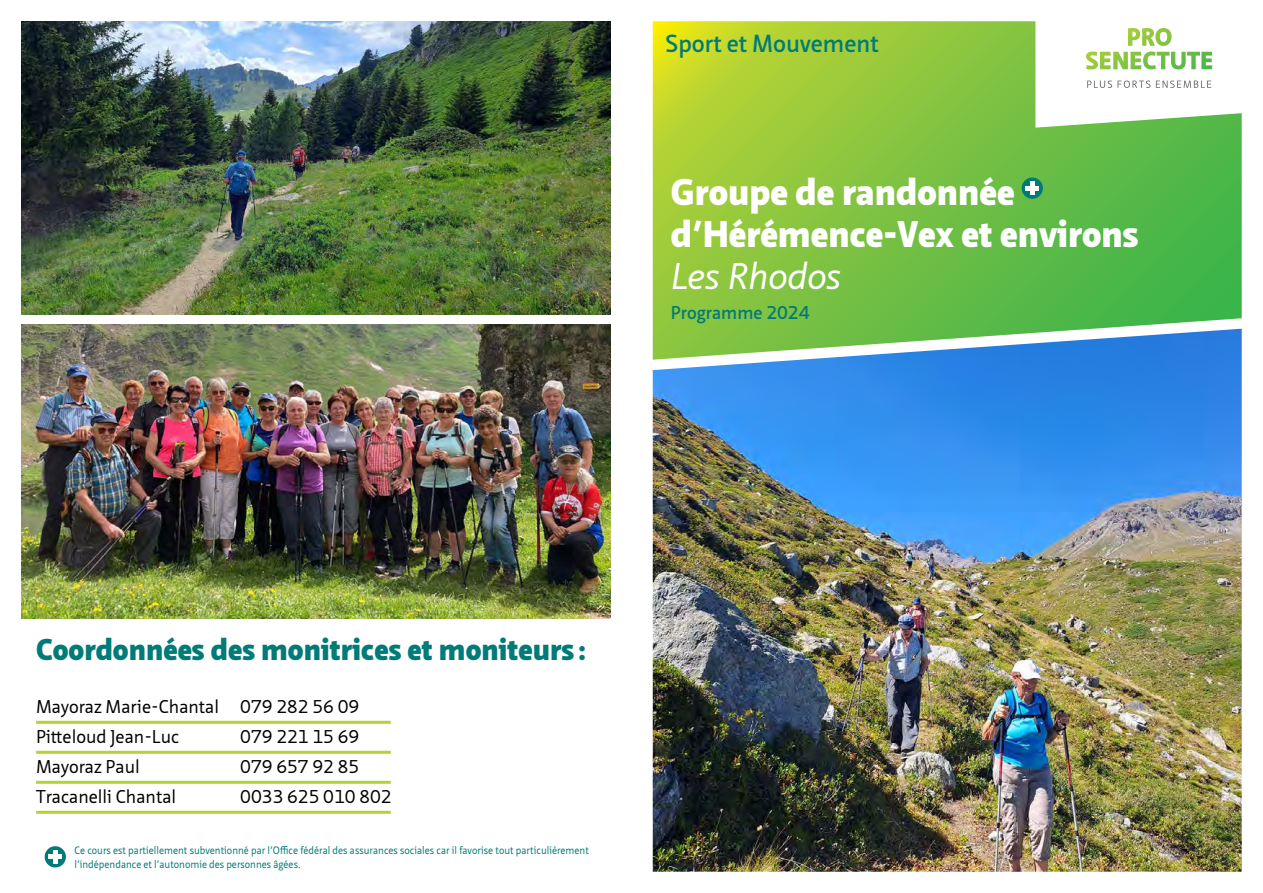
<style>
.page{position:relative;width:1263px;height:893px;background:#fff}
.page>*{position:absolute;margin:0;border:0;box-sizing:border-box;transform-origin:0 0}
.t1{font:900 36px/42px "Neue Sans Pro";color:#fff}
.t2{font:italic 36px "Neue Sans Pro";color:#fff}
.t3{font:900 29.25px "Neue Sans Pro";color:#007b78}
.t4{font:600 24px "Neue Sans Pro";color:#007b78}
.t5{font:18px/30px "Neue Sans Pro";color:#000}
.t6{font:600 18px "Neue Sans Pro";color:#007b78}
.t7{font:10.5px/13.5px "Neue Sans Pro";color:#007b78;scale:.95 1}
</style>
<div class="page">
<img style="left:653px;top:372px;width:589px;height:500px">
<svg style="left:653px;top:21px;width:589px;height:296px;background:#7ec340"></svg>
<svg style="left:1035px;top:21px;width:207px;height:107px"></svg>
<hr style="left:36px;top:721px;width:355px;height:3px;background:#b3d235">
<hr style="left:36px;top:751px;width:355px;height:3px;background:#b3d235">
<hr style="left:36px;top:781px;width:355px;height:3px;background:#b3d235">
<hr style="left:36px;top:811px;width:355px;height:3px;background:#b3d235">
<div style="left:1022px;top:178px;width:21px;height:21px;background:#007b78;border-radius:50%"></div>
<hr style="left:1030px;top:181px;width:4px;height:14px;background:#fff">
<hr style="left:1025px;top:186px;width:14px;height:4px;background:#fff">
<div style="left:45px;top:846px;width:21px;height:21px;background:#007b78;border-radius:50%"></div>
<hr style="left:53px;top:850px;width:4px;height:14px;background:#fff">
<hr style="left:48px;top:855px;width:14px;height:4px;background:#fff">
<img style="left:21px;top:325px;width:589px;height:293px">
<svg style="left:652px;top:317px;width:590px;height:55px"></svg>
<img style="left:21px;top:21px;width:589px;height:294px">
<h3 class="t4" style="left:665px;top:28px;width:215px">Sport et Mouvement</h3>
<h1 class="t1" style="left:671px;top:171px;width:469px">Groupe de randonnée d’Hérémence-Vex et environs</h1>
<h1 class="t2" style="left:671px;top:253px;width:172px">Les Rhodos</h1>
<h3 class="t6" style="left:671px;top:301px;width:140px">Programme 2024</h3>
<h2 class="t3" style="left:36px;top:630px;width:552px">Coordonnées des monitrices et moniteurs :</h2>
<h3 class="t5" style="left:36px;top:692px;width:325px">Mayoraz Marie-Chantal 079 282 56 09<br>Pitteloud Jean-Luc</h3>
<h3 class="t5" style="left:240px;top:722px;width:121px">079 221 15 69</h3>
<h3 class="t5" style="left:36px;top:752px;width:105px">Mayoraz Paul</h3>
<h3 class="t5" style="left:240px;top:752px;width:121px">079 657 92 85</h3>
<h3 class="t5" style="left:36px;top:782px;width:142px">Tracanelli Chantal</h3>
<h3 class="t5" style="left:240px;top:782px;width:153px">0033 625 010 802</h3>
<p class="t7" style="left:74px;top:843px;width:543px">Ce cours est partiellement subventionné par l’Office fédéral des assurances sociales car il favorise tout particulièrement l’indépendance et l’autonomie des personnes âgées.</p>
</div>
